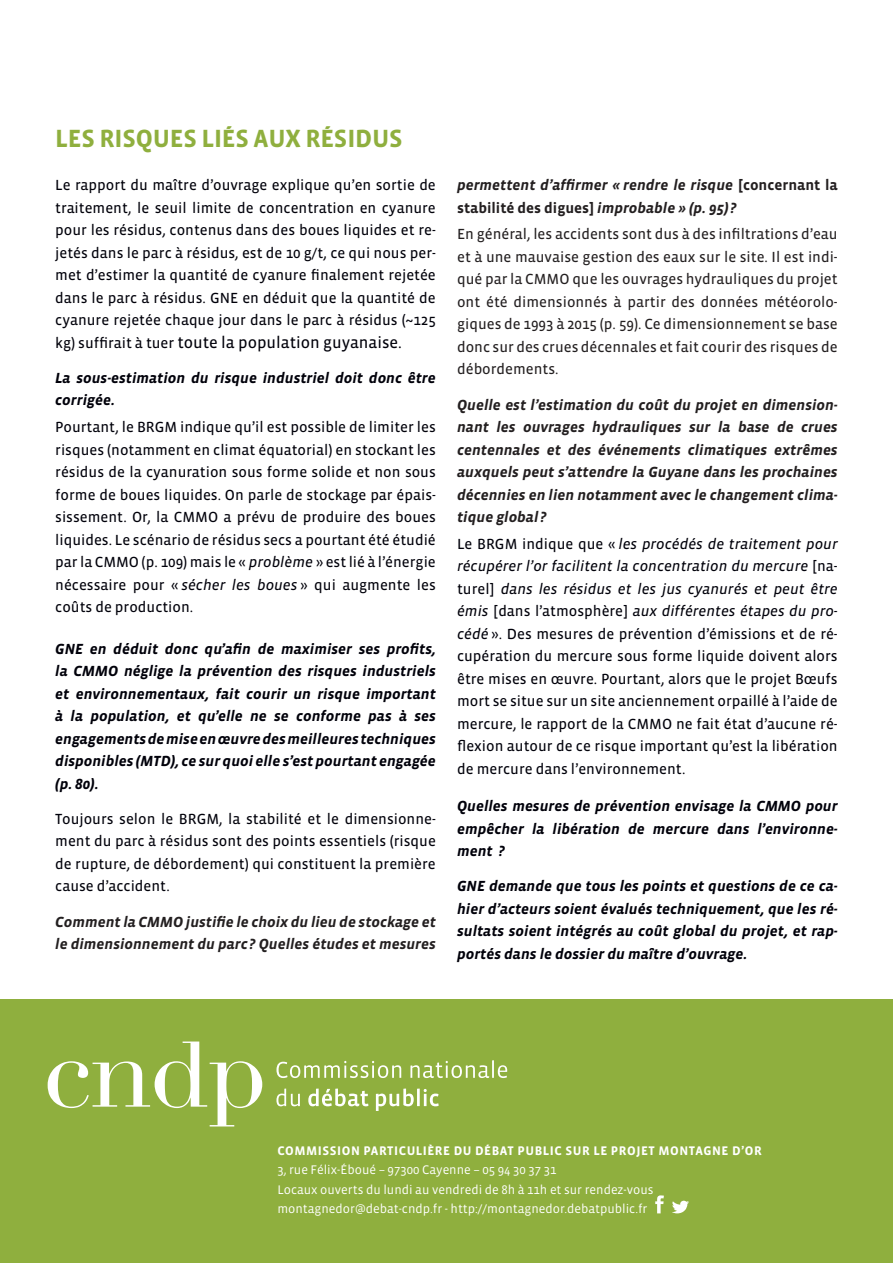
<style>
.page{position:relative;width:893px;height:1263px;background:#fff}
.page>*{position:absolute;margin:0;border:0;box-sizing:border-box;transform-origin:0 0}
.TITRE{font:700 25.5px "Vista Sans";letter-spacing:-.01em;color:#8faf3e}
.Normal__Web{font:16.5px "Vista Sans Reg";color:#00000a}
.Body_Text{font:15px/22.5px "Vista Sans Reg";color:#00000a;text-align:justify}
.Corps{font:italic 700 15px/22.5px "Vista Sans";color:#00000a;text-align:justify}
.t1{font:italic 700 15px/22.5px "Vista Sans";color:#231f20}
.Normal__Web-2{font:15px/22.5px "Vista Sans Reg";color:#00000a;text-align:justify}
.t2{font:15px/22.5px "Vista Sans Reg";color:#231f20;text-align:justify}
.Body_Text-2{font:italic 700 15px/22.5px "Vista Sans";color:#00000a;text-align:justify}
.t3{font:12.75px "Vista Sans";color:#fff}
.t4{font:700 12.75px "Vista Sans";letter-spacing:.04em;color:#fff}
.s1{font-size:15px}
.s2{font-style:italic}
.s3{font-style:normal}
</style>
<div class="page">
<div style="left:0;top:999px;width:893px;height:264px;background:#8faf3e"></div>
<svg style="left:655px;top:1195px;width:9px;height:18px"></svg>
<svg style="left:672px;top:1201px;width:17px;height:12px"></svg>
<svg style="left:276px;top:1088px;width:163px;height:23px"></svg>
<svg style="left:276px;top:1060px;width:231px;height:18px"></svg>
<svg style="left:48px;top:1041px;width:214px;height:85px"></svg>
<p class="TITRE" style="left:55px;top:125px;width:349px">LES RISQUES LIÉS AUX RÉSIDUS</p>
<p class="Normal__Web-2" style="left:55px;top:174px;width:382px">Le rapport du maître d’ouvrage explique qu’en sortie de traitement, le seuil limite de concentration en cyanure pour les résidus, contenus dans des boues liquides et re&shy;jetés dans le parc à résidus, est de 10 g/t, ce qui nous per&shy;met d’estimer la quantité de cyanure finalement rejetée dans le parc à résidus. GNE en déduit que la quantité de cyanure rejetée chaque jour dans le parc à résidus (~125</p>
<p class="Normal__Web" style="left:55px;top:334px;width:348px"><span class="s1">kg) suffirait à tuer</span> toute la population guyanaise.</p>
<p class="Corps" style="left:55px;top:367px;width:382px">La sous-estimation du risque industriel doit donc être corrigée.</p>
<p class="Body_Text" style="left:55px;top:416px;width:382px">Pourtant, le BRGM indique qu’il est possible de limiter les risques (notamment en climat équatorial) en stockant les résidus de la cyanuration sous forme solide et non sous forme de boues liquides. On parle de stockage par épais&shy;sissement. Or, la CMMO a prévu de produire des boues liquides. Le scénario de résidus secs a pourtant été étudié par la CMMO (p. 109) mais le « <span class="s2">problème</span> » est lié à l’énergie nécessaire pour « <span class="s2">sécher les boues</span> » qui augmente les coûts de production.</p>
<p class="Corps" style="left:55px;top:638px;width:382px">GNE en déduit donc qu’afin de maximiser ses profits, la CMMO néglige la prévention des risques industriels et environnementaux, fait courir un risque important à la population, et qu’elle ne se conforme pas à ses engagements de mise en œuvre des meilleures techniques disponibles (MTD), ce sur quoi elle s’est pourtant engagée (p. 80).</p>
<p class="Body_Text" style="left:55px;top:808px;width:382px">Toujours selon le BRGM, la stabilité et le dimensionne&shy;ment du parc à résidus sont des points essentiels (risque de rupture, de débordement) qui constituent la première cause d’accident.</p>
<p class="t1" style="left:55px;top:911px;width:382px">Comment la CMMO justifie le choix du lieu de stockage et le dimensionnement du parc ? Quelles études et mesures</p>
<p class="t1" style="left:457px;top:174px;width:382px">permettent d’affirmer « rendre le risque <span class="s3">[concernant la stabilité des digues]</span> improbable » (p. 95) ?</p>
<p class="t2" style="left:457px;top:223px;width:382px">En général, les accidents sont dus à des infiltrations d’eau et à une mauvaise gestion des eaux sur le site. Il est indi&shy;qué par la CMMO que les ouvrages hydrauliques du projet ont été dimensionnés à partir des données météorolo&shy;giques de 1993 à 2015 (p. 59). Ce dimensionnement se base donc sur des crues décennales et fait courir des risques de débordements.</p>
<p class="t1" style="left:457px;top:394px;width:382px;text-align:justify">Quelle est l’estimation du coût du projet en dimension&shy;nant les ouvrages hydrauliques sur la base de crues centennales et des événements climatiques extrêmes auxquels peut s’attendre la Guyane dans les prochaines décennies en lien notamment avec le changement clima&shy;tique global ?</p>
<p class="Body_Text" style="left:457px;top:533px;width:382px">Le BRGM indique que « <span class="s2">les procédés de traitement pour récupérer l’or facilitent la concentration du mercure</span> [na&shy;turel] <span class="s2">dans les résidus et les jus cyanurés et peut être émis</span> [dans l’atmosphère] <span class="s2">aux différentes étapes du pro&shy;cédé</span> ». Des mesures de prévention d’émissions et de ré&shy;cupération du mercure sous forme liquide doivent alors être mises en œuvre. Pourtant, alors que le projet Bœufs mort se situe sur un site anciennement orpaillé à l’aide de mercure, le rapport de la CMMO ne fait état d’aucune ré&shy;flexion autour de ce risque important qu’est la libération de mercure dans l’environnement.</p>
<p class="Body_Text-2" style="left:457px;top:795px;width:382px">Quelles mesures de prévention envisage la CMMO pour empêcher la libération de mercure dans l’environne&shy;ment ?</p>
<p class="Corps" style="left:457px;top:875px;width:382px">GNE demande que tous les points et questions de ce ca&shy;hier d’acteurs soient évalués techniquement, que les ré&shy;sultats soient intégrés au coût global du projet, et rap&shy;portés dans le dossier du maître d’ouvrage.</p>
<p class="t4" style="left:277px;top:1144px;width:486px">COMMISSION PARTICULIÈRE DU DÉBAT PUBLIC SUR LE PROJET MONTAGNE D’OR</p>
<p class="t3" style="left:277px;top:1163px;width:281px">3, rue Félix-Éboué – 97300 Cayenne – 05 94 30 37 31</p>
<p class="t3" style="left:277px;top:1183px;width:378px">Locaux ouverts du lundi au vendredi de 8h à 11h et sur rendez-vous</p>
<p class="t3" style="left:277px;top:1202px;width:372px">montagnedor@debat-cndp.fr - http://montagnedor.debatpublic.fr</p>
</div>
